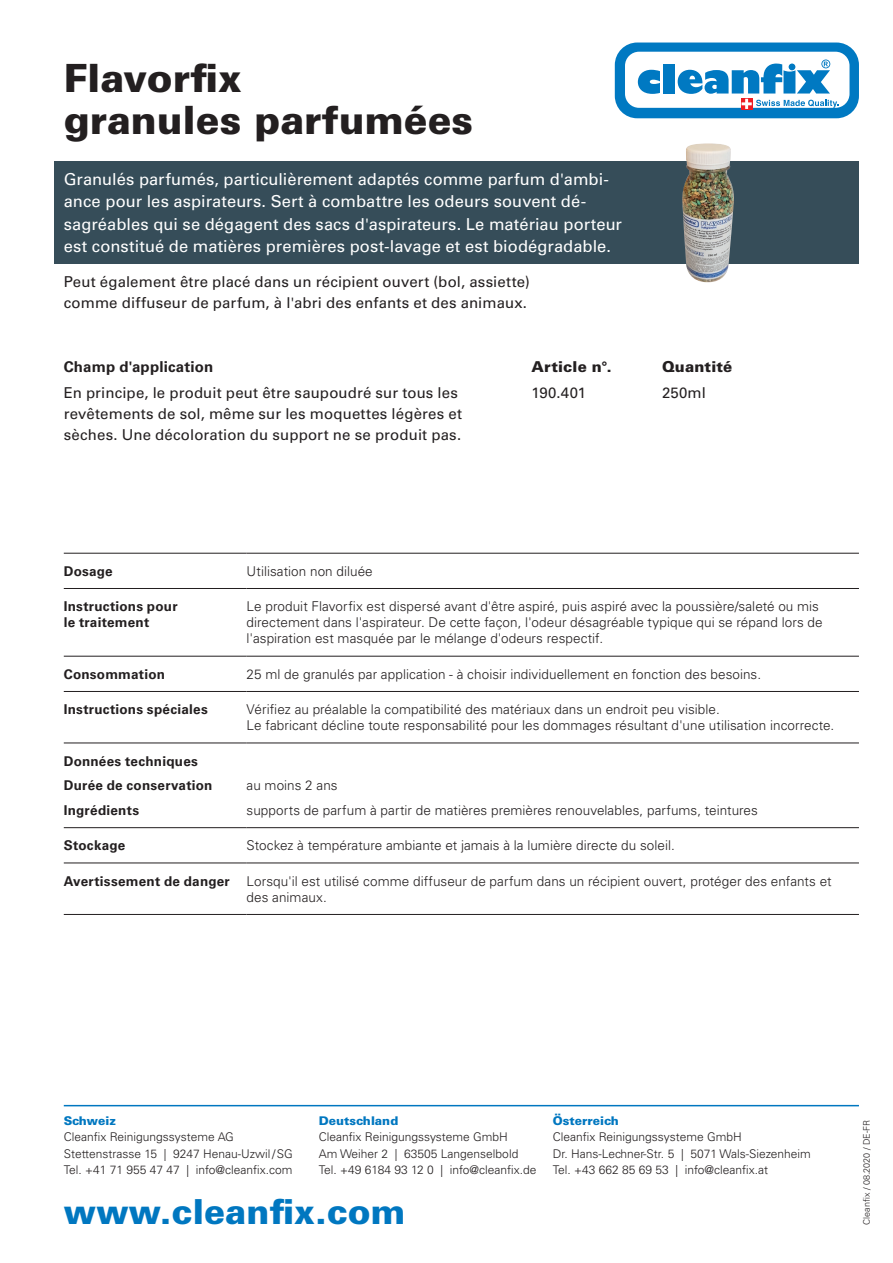
<style>
.page{position:relative;width:893px;height:1263px;background:#fff}
.page>*{position:absolute;margin:0;border:0;box-sizing:border-box;transform-origin:0 0}
.t1{font:900 39px/42px "Univers LT Std";color:#231f20}
.t2{font:900 34.5px "Univers LT Std";color:#0077c0}
.t3{font:16.5px/22.5px "Univers LT Std";letter-spacing:.005em;color:#fff}
.t4{font:15px/21px "Univers LT Std";letter-spacing:.01em;color:#231f20}
.t5{font:900 15px "Univers LT Std";letter-spacing:.01em;color:#231f20}
.t6{font:700 15px "Univers LT Std";letter-spacing:.01em;color:#231f20}
.t7{font:300 13.5px/16.2px "Univers LT Std";letter-spacing:.005em;color:#231f20}
.t8{font:700 13.5px/24.8px "Univers LT Std";letter-spacing:.015em;color:#231f20}
.t9{font:300 12px/16.5px "Univers LT Std";color:#231f20}
.t10{font:900 12px "Univers LT Std";color:#0077c0}
.t11{font:300 9px "Univers LT Std";color:#231f20}
.s1{font-weight:700}
</style>
<div class="page">
<svg style="left:615px;top:43px;width:244px;height:75px"></svg>
<hr style="left:64px;top:1105px;width:795px;height:1px;background:#0077c0">
<div style="left:54px;top:162px;width:805px;height:102px;background:#364d59"></div>
<img style="left:682px;top:143px;width:52px;height:139px">
<hr style="left:64px;top:553px;width:183px;height:1px;background:#231f20">
<hr style="left:64px;top:588px;width:183px;height:1px;background:#231f20">
<hr style="left:64px;top:656px;width:183px;height:1px;background:#231f20">
<hr style="left:64px;top:691px;width:183px;height:1px;background:#231f20">
<hr style="left:64px;top:742px;width:183px;height:1px;background:#231f20">
<hr style="left:64px;top:827px;width:183px;height:1px;background:#231f20">
<hr style="left:64px;top:862px;width:183px;height:1px;background:#231f20">
<hr style="left:64px;top:914px;width:183px;height:1px;background:#231f20">
<hr style="left:247px;top:553px;width:612px;height:1px;background:#231f20">
<hr style="left:247px;top:588px;width:612px;height:1px;background:#231f20">
<hr style="left:247px;top:656px;width:612px;height:1px;background:#231f20">
<hr style="left:247px;top:691px;width:612px;height:1px;background:#231f20">
<hr style="left:247px;top:742px;width:612px;height:1px;background:#231f20">
<hr style="left:247px;top:827px;width:612px;height:1px;background:#231f20">
<hr style="left:247px;top:862px;width:612px;height:1px;background:#231f20">
<hr style="left:247px;top:914px;width:612px;height:1px;background:#231f20">
<h1 class="t1" style="left:64px;top:57px;width:411px">Flavorfix<br>granules parfumées</h1>
<p class="t3" style="left:64px;top:168px;width:560px">Granulés parfumés, particulièrement adaptés comme parfum d'ambi&shy;ance pour les aspirateurs. Sert à combattre les odeurs souvent dé&shy;sagréables qui se dégagent des sacs d'aspirateurs. Le matériau porteur est constitué de matières premières post-lavage et est biodégradable.</p>
<p class="t4" style="left:64px;top:272px;width:468px">Peut également être placé dans un récipient ouvert (bol, assiette) comme diffuseur de parfum, à l'abri des enfants et des animaux.</p>
<p class="t6" style="left:64px;top:358px;width:151px">Champ d'application</p>
<p class="t4" style="left:64px;top:382px;width:400px">En principe, le produit peut être saupoudré sur tous les revêtements de sol, même sur les moquettes légères et sèches. Une décoloration du support ne se produit pas.</p>
<p class="t5" style="left:531px;top:357px;width:82px">Article n°.</p>
<p class="t5" style="left:662px;top:357px;width:72px">Quantité</p>
<p class="t4" style="left:531px;top:382px;width:56px">190.401</p>
<p class="t4" style="left:662px;top:382px;width:45px">250ml</p>
<p class="t8" style="left:64px;top:559px;width:50px">Dosage</p>
<p class="t7" style="left:247px;top:563px;width:128px">Utilisation non diluée</p>
<p class="t8" style="left:64px;top:598px;width:115px;line-height:16.2px">Instructions pour le traitement</p>
<p class="t7" style="left:247px;top:598px;width:578px">Le produit Flavorfix est dispersé avant d'être aspiré, puis aspiré avec la poussière/saleté ou mis directement dans l'aspirateur. De cette façon, l'odeur désagréable typique qui se répand lors de l'aspiration est masquée par le mélange d'odeurs respectif.</p>
<p class="t8" style="left:64px;top:662px;width:103px">Consommation</p>
<p class="t7" style="left:247px;top:666px;width:516px">25 ml de granulés par application - à choisir individuellement en fonction des besoins.</p>
<p class="t8" style="left:64px;top:697px;width:146px">Instructions spéciales</p>
<p class="t7" style="left:247px;top:701px;width:589px">Vérifiez au préalable la compatibilité des matériaux dans un endroit peu visible.<br>Le fabricant décline toute responsabilité pour les dommages résultant d'une utilisation incorrecte.</p>
<p class="t8" style="left:64px;top:748px;width:150px">Données techniques<br>Durée de conservation<br>Ingrédients</p>
<p class="t7" style="left:247px;top:773px;width:513px;line-height:24.8px">au moins 2 ans<br>supports de parfum à partir de matières premières renouvelables, parfums, teintures</p>
<p class="t8" style="left:64px;top:833px;width:63px">Stockage</p>
<p class="t7" style="left:247px;top:837px;width:430px">Stockez à température ambiante et jamais à la lumière directe du soleil.</p>
<p class="t7" style="left:247px;top:873px;width:586px;text-indent:-183px"><span class="s1">Avertissement de danger</span> Lorsqu'il est utilisé comme diffuseur de parfum dans un récipient ouvert, protéger des enfants et des animaux.</p>
<p class="t10" style="left:64px;top:1113px;width:54px">Schweiz</p>
<p class="t9" style="left:64px;top:1129px;width:231px">Cleanfix Reinigungssysteme AG<br>Stettenstrasse 15 | 9247 Henau-Uzwil/SG<br>Tel. +41 71 955 47 47 | info@cleanfix.com</p>
<p class="t10" style="left:319px;top:1113px;width:81px">Deutschland</p>
<p class="t9" style="left:319px;top:1129px;width:219px">Cleanfix Reinigungssysteme GmbH<br>Am Weiher 2 | 63505 Langenselbold<br>Tel. +49 6184 93 12 0 | info@cleanfix.de</p>
<h2 class="t2" style="left:64px;top:1190px;width:343px">www.cleanfix.com</h2>
<p class="t10" style="left:553px;top:1113px;width:68px">Österreich</p>
<p class="t9" style="left:553px;top:1129px;width:259px">Cleanfix Reinigungssysteme GmbH<br>Dr. Hans-Lechner-Str. 5 | 5071 Wals-Siezenheim<br>Tel. +43 662 85 69 53 | info@cleanfix.at</p>
<p class="t11" style="left:861px;top:1225px;width:107px;rotate:-90deg">Cleanfix / 08.2020 / DE-FR</p>
</div>
